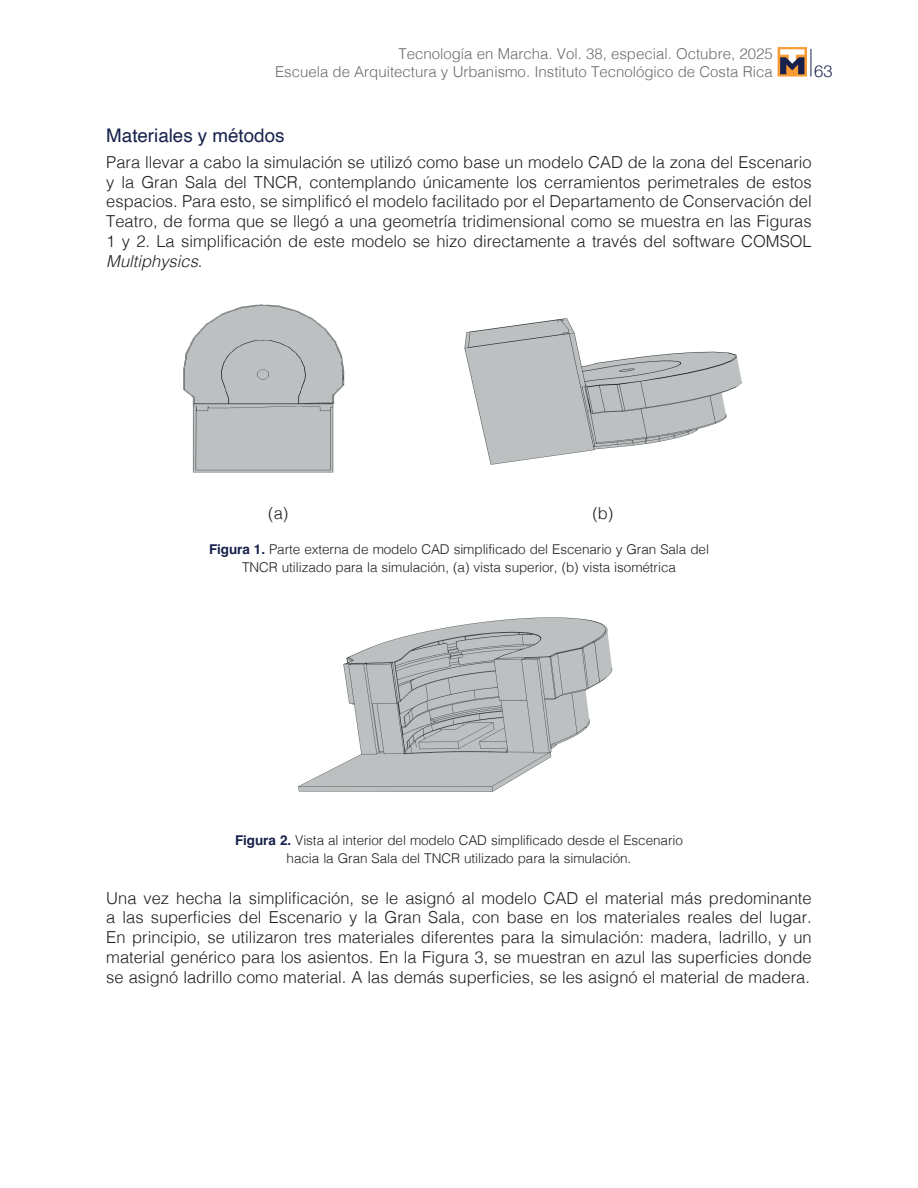
<style>
.page{position:relative;width:918px;height:1188px;background:#fff}
.page>*{position:absolute;margin:0;border:0;box-sizing:border-box;transform-origin:0 0}
.t1{font:18.75px "Helvetica";color:#17214b}
.t2{font:300 16.5px/19.8px "Helvetica";color:#231f20;text-align:justify}
.t3{font:300 16.5px "Helvetica Neue";color:#17214b}
.t4{font:300 15px/18px "Helvetica";color:#6c6d70;text-align:right}
.t5{font:300 13.5px/18px "Helvetica";letter-spacing:-.005em;color:#231f20;text-align:center}
.s1{font-style:italic}
.s2{font-weight:700;color:#17214b}
</style>
<div class="page">
<svg style="left:811px;top:49px;width:1px;height:28px"></svg>
<svg style="left:778px;top:47px;width:29px;height:30px"></svg>
<svg style="left:780px;top:49px;width:24px;height:25px"></svg>
<img style="left:183px;top:304px;width:560px;height:169px">
<img style="left:298px;top:617px;width:315px;height:175px">
<p class="t4" style="left:275px;top:43px;width:499px">Tecnología en Marcha. Vol. 38, especial. Octubre, 2025<br>Escuela de Arquitectura y Urbanismo. Instituto Tecnológico de Costa Rica</p>
<p class="t3" style="left:814px;top:57px;width:20px">63</p>
<p class="t1" style="left:106px;top:121px;width:180px">Materiales y métodos</p>
<p class="t2" style="left:106px;top:151px;width:707px">Para llevar a cabo la simulación se utilizó como base un modelo CAD de la zona del Escenario y la Gran Sala del TNCR, contemplando únicamente los cerramientos perimetrales de estos espacios. Para esto, se simplificó el modelo facilitado por el Departamento de Conservación del Teatro, de forma que se llegó a una geometría tridimensional como se muestra en las Figuras 1 y 2. La simplificación de este modelo se hizo directamente a través del software COMSOL <span class="s1">Multiphysics</span>.</p>
<p class="t2" style="left:268px;top:503px;width:22px">(a)</p>
<p class="t2" style="left:592px;top:503px;width:23px">(b)</p>
<p class="t5" style="left:209px;top:540px;width:501px"><span class="s2">Figura 1.</span> Parte externa de modelo CAD simplificado del Escenario y Gran Sala del<br>TNCR utilizado para la simulación, (a) vista superior, (b) vista isométrica</p>
<p class="t5" style="left:235px;top:830px;width:449px"><span class="s2">Figura 2.</span> Vista al interior del modelo CAD simplificado desde el Escenario hacia la Gran Sala del TNCR utilizado para la simulación.</p>
<p class="t2" style="left:106px;top:887px;width:707px">Una vez hecha la simplificación, se le asignó al modelo CAD el material más predominante a las superficies del Escenario y la Gran Sala, con base en los materiales reales del lugar.<br>En principio, se utilizaron tres materiales diferentes para la simulación: madera, ladrillo, y un material genérico para los asientos. En la Figura 3, se muestran en azul las superficies donde se asignó ladrillo como material. A las demás superficies, se les asignó el material de madera.</p>
</div>
